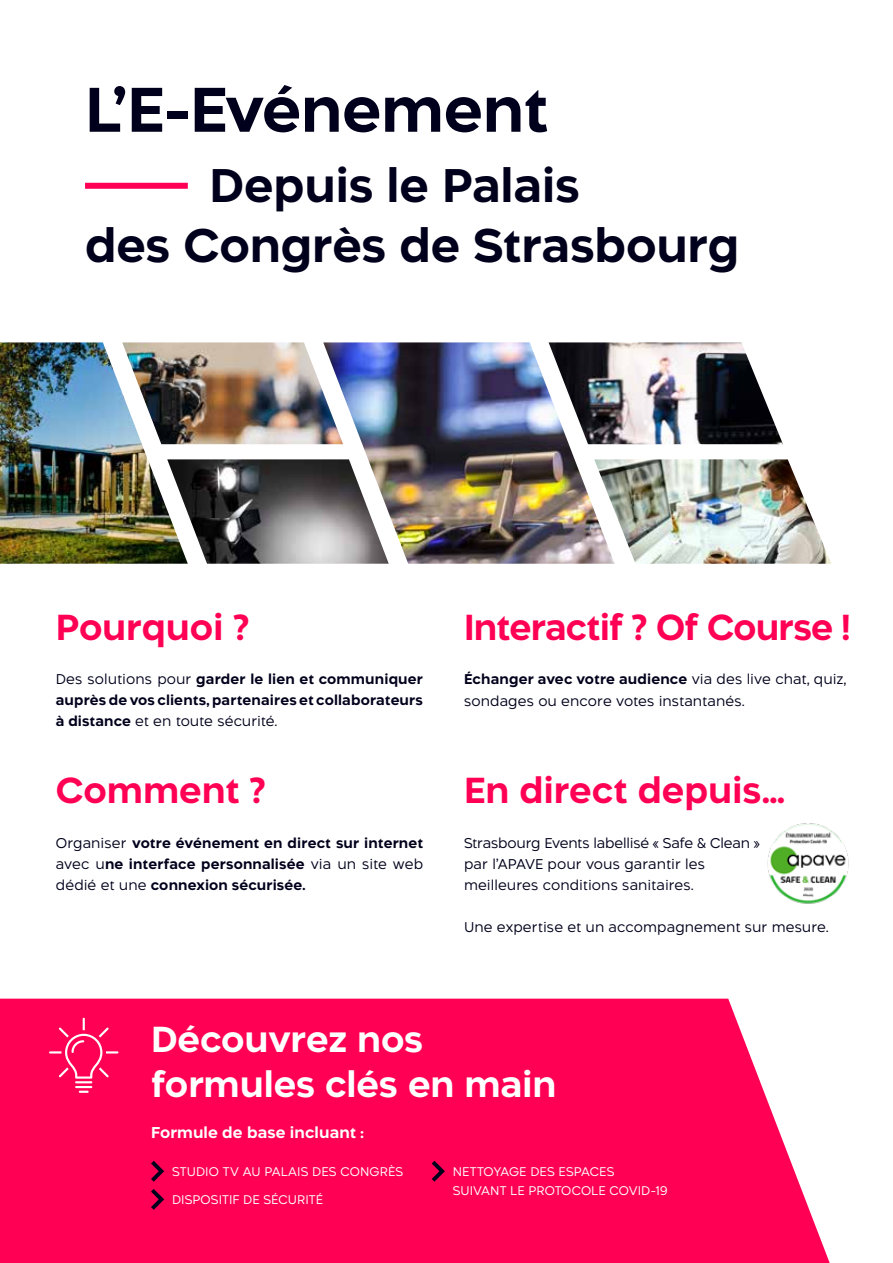
<style>
.page{position:relative;width:893px;height:1263px;background:#fff}
.page>*{position:absolute;margin:0;border:0;box-sizing:border-box;transform-origin:0 0}
.t1{font:700 60px "Aftika";letter-spacing:-.005em;color:#00001c}
.t2{font:700 45px/60px "Aftika";letter-spacing:-.005em;color:#00001c}
.t3{font:700 34.5px "Aftika";letter-spacing:-.005em;color:#ff0054}
.t4{font:700 34.5px/45px "Aftika";letter-spacing:-.005em;color:#fff}
.t5{font:700 34.5px "Aftika";letter-spacing:-.025em;color:#ff0054}
.t6{font:700 15px "Aftika";letter-spacing:.01em;color:#fff}
.t7{font:700 13.5px/21px "Aftika";letter-spacing:.01em;color:#00001c;text-align:justify}
.t8{font:300 13.5px/21px "Aftika";letter-spacing:.005em;color:#00001c}
.t9{font:300 12px/18.9px "Aftika";letter-spacing:.005em;color:#fff}
.s1{font-weight:300}
.s2{font-weight:700}
</style>
<div class="page">
<div style="left:0;top:999px;width:830px;height:264px;background:#ff0054"></div>
<img style="left:188px;top:342px;width:135px;height:102px">
<img style="left:188px;top:459px;width:135px;height:105px">
<img style="left:615px;top:459px;width:216px;height:105px">
<img style="left:615px;top:342px;width:168px;height:102px">
<img style="left:323px;top:342px;width:292px;height:222px">
<img style="left:0;top:342px;width:188px;height:222px">
<div style="left:85px;top:183px;width:103px;height:6px;background:#ff0054"></div>
<img style="left:767px;top:823px;width:82px;height:81px">
<svg style="left:49px;top:1018px;width:69px;height:75px;background:#ff1d67"></svg>
<svg style="left:151px;top:1161px;width:13px;height:21px"></svg>
<svg style="left:151px;top:1189px;width:13px;height:21px"></svg>
<svg style="left:432px;top:1161px;width:13px;height:21px"></svg>
<h1 class="t1" style="left:85px;top:73px;width:465px">L’E-Evénement</h1>
<h2 class="t2" style="left:85px;top:158px;width:656px;text-indent:125px">Depuis le Palais<br>des Congrès de Strasbourg</h2>
<h3 class="t3" style="left:56px;top:607px;width:195px">Pourquoi ?</h3>
<h3 class="t5" style="left:464px;top:607px;width:387px">Interactif ? Of Course !</h3>
<p class="t7" style="left:56px;top:670px;width:369px"><span class="s1">Des solutions pour</span> garder le lien et communiquer auprès de vos clients, partenaires et collaborateurs à distance <span class="s1">et en toute sécurité.</span></p>
<p class="t8" style="left:464px;top:670px;width:384px"><span class="s2">Échanger avec votre audience</span> via des live chat, quiz, sondages ou encore votes instantanés.</p>
<h3 class="t3" style="left:56px;top:770px;width:212px">Comment ?</h3>
<h3 class="t3" style="left:464px;top:770px;width:322px">En direct depuis…</h3>
<p class="t7" style="left:56px;top:833px;width:369px"><span class="s1">Organiser</span> votre événement en direct sur internet <span class="s1">avec u</span>ne interface personnalisée <span class="s1">via un site web dédié et une</span> connexion sécurisée.</p>
<p class="t8" style="left:464px;top:833px;width:297px">Strasbourg Events labellisé « Safe &amp; Clean » par l’APAVE pour vous garantir les meilleures conditions sanitaires.</p>
<p class="t8" style="left:464px;top:917px;width:366px">Une expertise et un accompagnement sur mesure.</p>
<h3 class="t4" style="left:151px;top:1019px;width:407px">Découvrez nos formules clés en main</h3>
<p class="t6" style="left:151px;top:1123px;width:214px">Formule de base incluant :</p>
<p class="t9" style="left:172px;top:1162px;width:233px">STUDIO TV AU PALAIS DES CONGRÈS</p>
<p class="t9" style="left:172px;top:1190px;width:153px">DISPOSITIF DE SÉCURITÉ</p>
<p class="t9" style="left:453px;top:1162px;width:216px">NETTOYAGE DES ESPACES<br>SUIVANT LE PROTOCOLE COVID-19</p>
</div>
